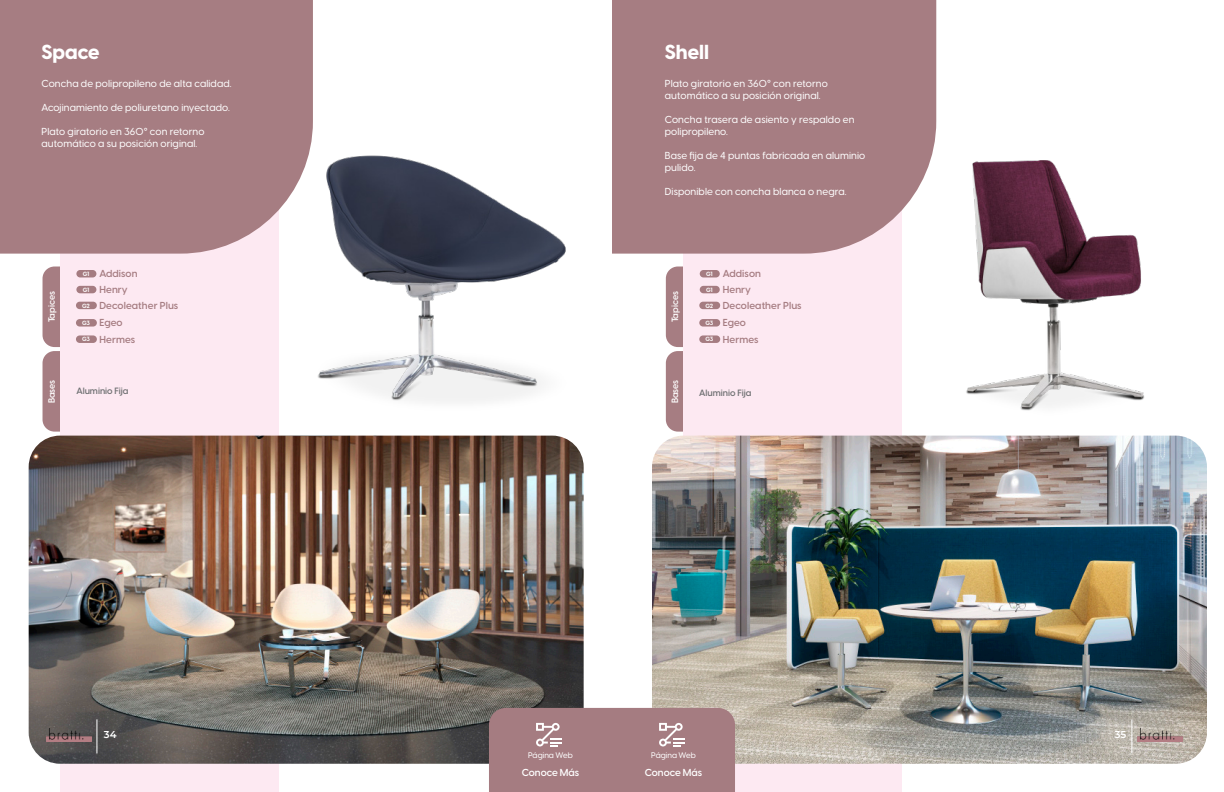
<style>
.page{position:relative;width:1224px;height:792px;background:#fff}
.page>*{position:absolute;margin:0;border:0;box-sizing:border-box;transform-origin:0 0}
.t1{font:800 20px "Visby CF";color:#fff}
.t2{font:500 10px/12px "Visby CF";letter-spacing:.01em;color:#fff}
.t3{font:600 10px/17px "Visby CF";letter-spacing:.01em;color:#a57c81}
.t4{font:600 10px "Visby CF";color:#fff}
.t5{font:600 10px "Montserrat";color:#fff}
.t6{font:600 9px "Visby CF";color:#6d6f71}
.t7{font:600 9px "Visby CF";color:#fff}
.t8{font:500 8px "Visby CF";color:#fff}
.t9{font:700 6px "Visby CF";letter-spacing:-.06em;color:#fff}
</style>
<div class="page">
<img style="left:936px;top:96px;width:209px;height:315px">
<img style="left:318px;top:155px;width:248px;height:247px">
<svg style="left:43px;top:267px;width:17px;height:165px;background:#ab8589"></svg>
<svg style="left:666px;top:267px;width:18px;height:165px;background:#b08b90"></svg>
<div style="left:60px;top:149px;width:219px;height:643px;background:#fde9f2"></div>
<div style="left:684px;top:149px;width:218px;height:643px;background:#fde9f2"></div>
<div style="left:0;top:0;width:313px;height:254px;background:#a67d82"></div>
<div style="left:612px;top:0;width:324px;height:254px;background:#a67d82"></div>
<img style="left:29px;top:436px;width:555px;height:328px">
<img style="left:652px;top:436px;width:555px;height:328px">
<div style="left:76px;top:286px;width:20px;height:7px;background:#a57c81;border-radius:4px"></div>
<div style="left:700px;top:286px;width:20px;height:7px;background:#a57c81;border-radius:4px"></div>
<div style="left:76px;top:270px;width:20px;height:7px;background:#a57c81;border-radius:4px"></div>
<div style="left:700px;top:270px;width:20px;height:7px;background:#a57c81;border-radius:4px"></div>
<div style="left:76px;top:302px;width:21px;height:7px;background:#a57c81;border-radius:4px"></div>
<div style="left:699px;top:302px;width:21px;height:7px;background:#a57c81;border-radius:4px"></div>
<div style="left:76px;top:319px;width:21px;height:8px;background:#a57c81;border-radius:4px"></div>
<div style="left:699px;top:319px;width:21px;height:8px;background:#a57c81;border-radius:4px"></div>
<div style="left:76px;top:335px;width:21px;height:8px;background:#a57c81;border-radius:4px"></div>
<div style="left:699px;top:335px;width:21px;height:8px;background:#a57c81;border-radius:4px"></div>
<hr style="left:96px;top:719px;width:1px;height:34px;background:#fff">
<hr style="left:1131px;top:719px;width:1px;height:34px;background:#fff">
<img style="left:47px;top:729px;width:44px;height:13px">
<img style="left:1138px;top:729px;width:44px;height:13px">
<div style="left:489px;top:708px;width:246px;height:84px;background:#a57c81"></div>
<h1 class="t1" style="left:42px;top:36px;width:59px">Space</h1>
<h1 class="t1" style="left:665px;top:36px;width:46px">Shell</h1>
<p class="t2" style="left:42px;top:76px;width:192px">Concha de polipropileno de alta calidad.</p>
<p class="t2" style="left:42px;top:100px;width:190px">Acojinamiento de poliuretano inyectado.</p>
<p class="t2" style="left:42px;top:124px;width:165px">Plato giratorio en 360° con retorno automático a su posición original.</p>
<p class="t2" style="left:665px;top:76px;width:165px">Plato giratorio en 360° con retorno automático a su posición original.</p>
<p class="t2" style="left:665px;top:112px;width:191px">Concha trasera de asiento y respaldo en polipropileno.</p>
<p class="t2" style="left:665px;top:148px;width:202px">Base fija de 4 puntas fabricada en aluminio pulido.</p>
<p class="t2" style="left:665px;top:184px;width:183px">Disponible con concha blanca o negra.</p>
<p class="t3" style="left:100px;top:265px;width:40px;line-height:15.6px">Addison<br>Henry</p>
<p class="t9" style="left:83px;top:269px;width:8px">G1</p>
<p class="t9" style="left:706px;top:269px;width:8px">G1</p>
<p class="t9" style="left:82px;top:301px;width:9px">G2</p>
<p class="t9" style="left:706px;top:301px;width:9px">G2</p>
<p class="t9" style="left:82px;top:318px;width:9px">G3</p>
<p class="t9" style="left:706px;top:318px;width:9px">G3</p>
<p class="t9" style="left:82px;top:335px;width:9px">G3</p>
<p class="t9" style="left:706px;top:335px;width:9px">G3</p>
<p class="t9" style="left:83px;top:285px;width:8px">G1</p>
<p class="t9" style="left:706px;top:285px;width:8px">G1</p>
<p class="t7" style="left:45px;top:322px;width:32px;rotate:-90deg">Tapices</p>
<p class="t7" style="left:668px;top:322px;width:32px;rotate:-90deg">Tapices</p>
<p class="t3" style="left:99px;top:296px;width:80px">Decoleather Plus<br>Egeo<br>Hermes</p>
<p class="t3" style="left:723px;top:265px;width:40px;line-height:15.6px">Addison<br>Henry</p>
<p class="t3" style="left:723px;top:296px;width:80px">Decoleather Plus<br>Egeo<br>Hermes</p>
<p class="t7" style="left:45px;top:403px;width:25px;rotate:-90deg">Bases</p>
<p class="t7" style="left:668px;top:403px;width:25px;rotate:-90deg">Bases</p>
<p class="t6" style="left:76px;top:384px;width:54px">Aluminio Fija</p>
<p class="t6" style="left:699px;top:386px;width:54px">Aluminio Fija</p>
<p class="t5" style="left:104px;top:728px;width:14px">34</p>
<p class="t5" style="left:1115px;top:728px;width:13px">35</p>
<p class="t4" style="left:522px;top:765px;width:59px">Conoce Más</p>
<p class="t8" style="left:528px;top:749px;width:46px">Página Web</p>
<p class="t8" style="left:651px;top:749px;width:46px">Página Web</p>
<p class="t4" style="left:645px;top:765px;width:59px">Conoce Más</p>
</div>
